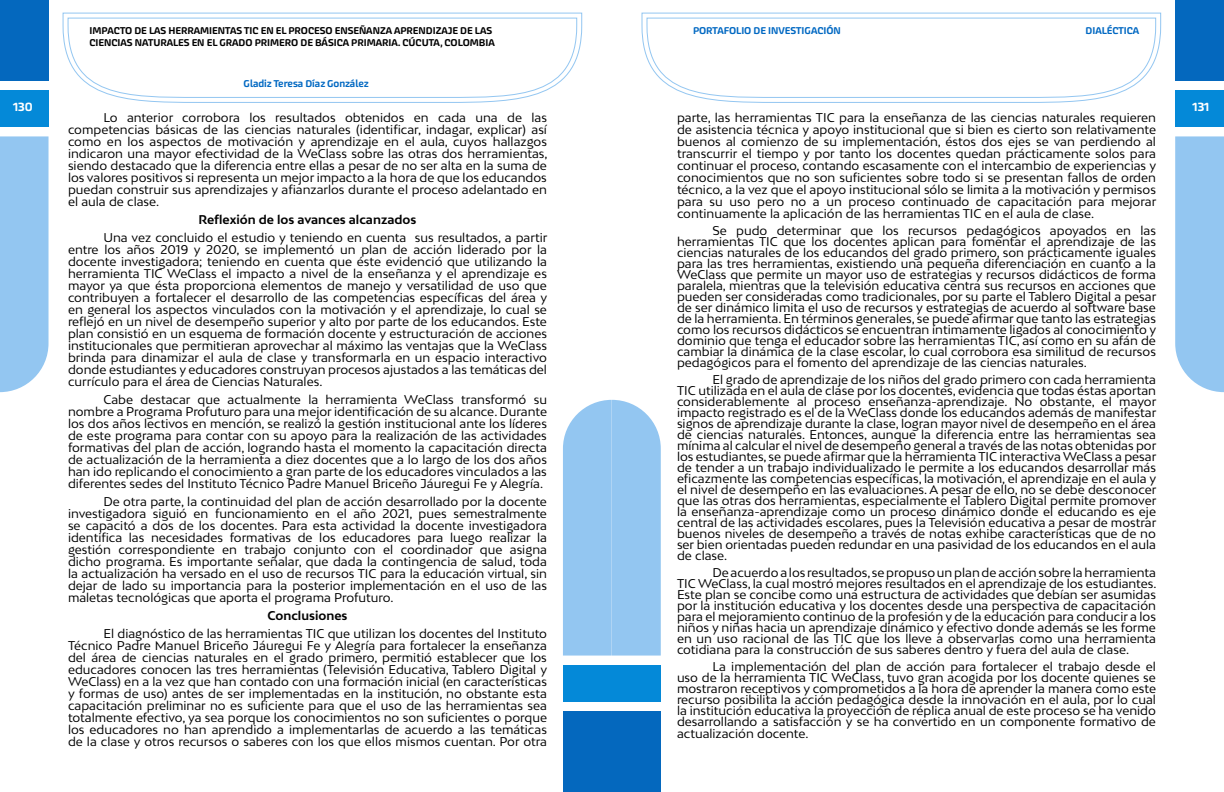
<style>
.page{position:relative;width:1224px;height:792px;background:#fff}
.page>*{position:absolute;margin:0;border:0;box-sizing:border-box;transform-origin:0 0}
.t1{font:12px/12px "Bw Mitga";color:#000;text-align:justify}
.t2{font:700 12px "Bw Mitga";color:#000}
.t3{font:500 12px "Akceler Aalt";color:#fff}
.t4{font:500 10px/12px "Akceler Aalt";color:#000}
.t5{font:500 10px "Akceler Aalt";color:#0068c2}
</style>
<div class="page">
<div style="left:0;top:0;width:49px;height:81px;background:#0468be"></div>
<div style="left:0;top:90px;width:49px;height:37px;background:#0489d8"></div>
<div style="left:0;top:136px;width:49px;height:256px;background:#93c6f1"></div>
<div style="left:563px;top:711px;width:49px;height:81px;background:#0468be"></div>
<div style="left:563px;top:665px;width:49px;height:37px;background:#0489d8"></div>
<svg style="left:62px;top:12px;width:521px;height:91px"></svg>
<svg style="left:67px;top:17px;width:511px;height:81px"></svg>
<div style="left:1175px;top:0;width:49px;height:81px;background:#0468be"></div>
<div style="left:1175px;top:90px;width:49px;height:37px;background:#0489d8"></div>
<div style="left:1175px;top:136px;width:49px;height:256px;background:#93c6f1"></div>
<div style="left:612px;top:711px;width:49px;height:81px;background:#0468be"></div>
<div style="left:612px;top:665px;width:49px;height:37px;background:#0489d8"></div>
<div style="left:563px;top:400px;width:98px;height:256px;background:#93c6f1"></div>
<svg style="left:641px;top:12px;width:521px;height:91px"></svg>
<svg style="left:646px;top:17px;width:511px;height:81px"></svg>
<p class="t4" style="left:90px;top:24px;width:407px">IMPACTO DE LAS HERRAMIENTAS TIC EN EL PROCESO ENSEÑANZA APRENDIZAJE DE LAS<br>CIENCIAS NATURALES EN EL GRADO PRIMERO DE BÁSICA PRIMARIA. CÚCUTA, COLOMBIA</p>
<p class="t5" style="left:693px;top:23px;width:149px">PORTAFOLIO DE INVESTIGACIÓN</p>
<p class="t5" style="left:1085px;top:23px;width:55px">DIALÉCTICA</p>
<p class="t5" style="left:244px;top:76px;width:126px">Gladiz Teresa Díaz González</p>
<p class="t3" style="left:13px;top:98px;width:21px">130</p>
<p class="t3" style="left:1193px;top:98px;width:18px">131</p>
<p class="t1" style="left:68px;top:112px;width:481px;text-indent:35px">Lo anterior corrobora los resultados obtenidos en cada una de las competencias básicas de las ciencias naturales (identificar, indagar, explicar) así como en los aspectos de motivación y aprendizaje en el aula, cuyos hallazgos indicaron una mayor efectividad de la WeClass sobre las otras dos herramientas, siendo destacado que la diferencia entre ellas a pesar de no ser alta en la suma de los valores positivos si representa un mejor impacto a la hora de que los educandos puedan construir sus aprendizajes y afianzarlos durante el proceso adelantado en el aula de clase.</p>
<p class="t2" style="left:199px;top:212px;width:219px">Reflexión de los avances alcanzados</p>
<p class="t1" style="left:68px;top:232px;width:481px;text-indent:35px">Una vez concluido el estudio y teniendo en cuenta sus resultados, a partir entre los años 2019 y 2020, se implementó un plan de acción liderado por la docente investigadora; teniendo en cuenta que éste evidenció que utilizando la herramienta TIC WeClass el impacto a nivel de la enseñanza y el aprendizaje es mayor ya que ésta proporciona elementos de manejo y versatilidad de uso que contribuyen a fortalecer el desarrollo de las competencias específicas del área y en general los aspectos vinculados con la motivación y el aprendizaje, lo cual se reflejó en un nivel de desempeño superior y alto por parte de los educandos. Este plan consistió en un esquema de formación docente y estructuración de acciones institucionales que permitieran aprovechar al máximo las ventajas que la WeClass brinda para dinamizar el aula de clase y transformarla en un espacio interactivo donde estudiantes y educadores construyan procesos ajustados a las temáticas del currículo para el área de Ciencias Naturales.</p>
<p class="t1" style="left:68px;top:394px;width:481px;text-indent:35px">Cabe destacar que actualmente la herramienta WeClass transformó su nombre a Programa Profuturo para una mejor identificación de su alcance. Durante los dos años lectivos en mención, se realizó la gestión institucional ante los líderes de este programa para contar con su apoyo para la realización de las actividades formativas del plan de acción, logrando hasta el momento la capacitación directa de actualización de la herramienta a diez docentes que a lo largo de los dos años han ido replicando el conocimiento a gran parte de los educadores vinculados a las diferentes sedes del Instituto Técnico Padre Manuel Briceño Jáuregui Fe y Alegría.</p>
<p class="t1" style="left:68px;top:496px;width:481px;text-indent:35px">De otra parte, la continuidad del plan de acción desarrollado por la docente investigadora siguió en funcionamiento en el año 2021, pues semestralmente se capacitó a dos de los docentes. Para esta actividad la docente investigadora identifica las necesidades formativas de los educadores para luego realizar la gestión correspondiente en trabajo conjunto con el coordinador que asigna dicho programa. Es importante señalar, que dada la contingencia de salud, toda la actualización ha versado en el uso de recursos TIC para la educación virtual, sin dejar de lado su importancia para la posterior implementación en el uso de las maletas tecnológicas que aporta el programa Profuturo.</p>
<p class="t2" style="left:267px;top:608px;width:82px">Conclusiones</p>
<p class="t1" style="left:68px;top:628px;width:481px;text-indent:35px">El diagnóstico de las herramientas TIC que utilizan los docentes del Instituto Técnico Padre Manuel Briceño Jáuregui Fe y Alegría para fortalecer la enseñanza del área de ciencias naturales en el grado primero, permitió establecer que los educadores conocen las tres herramientas (Televisión Educativa, Tablero Digital y WeClass) en a la vez que han contado con una formación inicial (en características y formas de uso) antes de ser implementadas en la institución, no obstante esta capacitación preliminar no es suficiente para que el uso de las herramientas sea totalmente efectivo, ya sea porque los conocimientos no son suficientes o porque los educadores no han aprendido a implementarlas de acuerdo a las temáticas de la clase y otros recursos o saberes con los que ellos mismos cuentan. Por otra</p>
<p class="t1" style="left:677px;top:112px;width:481px">parte, las herramientas TIC para la enseñanza de las ciencias naturales requieren de asistencia técnica y apoyo institucional que si bien es cierto son relativamente buenos al comienzo de su implementación, éstos dos ejes se van perdiendo al transcurrir el tiempo y por tanto los docentes quedan prácticamente solos para continuar el proceso, contando escasamente con el intercambio de experiencias y conocimientos que no son suficientes sobre todo si se presentan fallos de orden técnico, a la vez que el apoyo institucional sólo se limita a la motivación y permisos para su uso pero no a un proceso continuado de capacitación para mejorar continuamente la aplicación de las herramientas TIC en el aula de clase.</p>
<p class="t1" style="left:677px;top:225px;width:481px;line-height:11px;text-indent:35px">Se pudo determinar que los recursos pedagógicos apoyados en las herramientas TIC que los docentes aplican para fomentar el aprendizaje de las ciencias naturales de los educandos del grado primero, son prácticamente iguales para las tres herramientas, existiendo una pequeña diferenciación en cuanto a la WeClass que permite un mayor uso de estrategias y recursos didácticos de forma paralela, mientras que la televisión educativa centra sus recursos en acciones que pueden ser consideradas como tradicionales, por su parte el Tablero Digital a pesar de ser dinámico limita el uso de recursos y estrategias de acuerdo al software base de la herramienta. En términos generales, se puede afirmar que tanto las estrategias como los recursos didácticos se encuentran íntimamente ligados al conocimiento y dominio que tenga el educador sobre las herramientas TIC, así como en su afán de cambiar la dinámica de la clase escolar, lo cual corrobora esa similitud de recursos pedagógicos para el fomento del aprendizaje de las ciencias naturales.</p>
<p class="t1" style="left:677px;top:374px;width:481px;line-height:11px;text-indent:35px">El grado de aprendizaje de los niños del grado primero con cada herramienta TIC utilizada en el aula de clase por los docentes, evidencia que todas éstas aportan considerablemente al proceso enseñanza-aprendizaje. No obstante, el mayor impacto registrado es el de la WeClass donde los educandos además de manifestar signos de aprendizaje durante la clase, logran mayor nivel de desempeño en el área de ciencias naturales. Entonces, aunque la diferencia entre las herramientas sea mínima al calcular el nivel de desempeño general a través de las notas obtenidas por los estudiantes, se puede afirmar que la herramienta TIC interactiva WeClass a pesar de tender a un trabajo individualizado le permite a los educandos desarrollar más eficazmente las competencias específicas, la motivación, el aprendizaje en el aula y el nivel de desempeño en las evaluaciones. A pesar de ello, no se debe desconocer que las otras dos herramientas, especialmente el Tablero Digital permite promover la enseñanza-aprendizaje como un proceso dinámico donde el educando es eje central de las actividades escolares, pues la Televisión educativa a pesar de mostrar buenos niveles de desempeño a través de notas exhibe características que de no ser bien orientadas pueden redundar en una pasividad de los educandos en el aula de clase.</p>
<p class="t1" style="left:677px;top:567px;width:481px;line-height:11px;text-indent:35px">De acuerdo a los resultados, se propuso un plan de acción sobre la herramienta TIC WeClass, la cual mostró mejores resultados en el aprendizaje de los estudiantes.<br>Este plan se concibe como una estructura de actividades que debían ser asumidas por la institución educativa y los docentes desde una perspectiva de capacitación para el mejoramiento continuo de la profesión y de la educación para conducir a los niños y niñas hacia un aprendizaje dinámico y efectivo donde además se les forme en un uso racional de las TIC que los lleve a observarlas como una herramienta cotidiana para la construcción de sus saberes dentro y fuera del aula de clase.</p>
<p class="t1" style="left:677px;top:661px;width:481px;line-height:11.2px;text-indent:35px">La implementación del plan de acción para fortalecer el trabajo desde el uso de la herramienta TIC WeClass, tuvo gran acogida por los docente quienes se mostraron receptivos y comprometidos a la hora de aprender la manera como este recurso posibilita la acción pedagógica desde la innovación en el aula, por lo cual la institución educativa la proyección de réplica anual de este proceso se ha venido desarrollando a satisfacción y se ha convertido en un componente formativo de actualización docente.</p>
</div>
